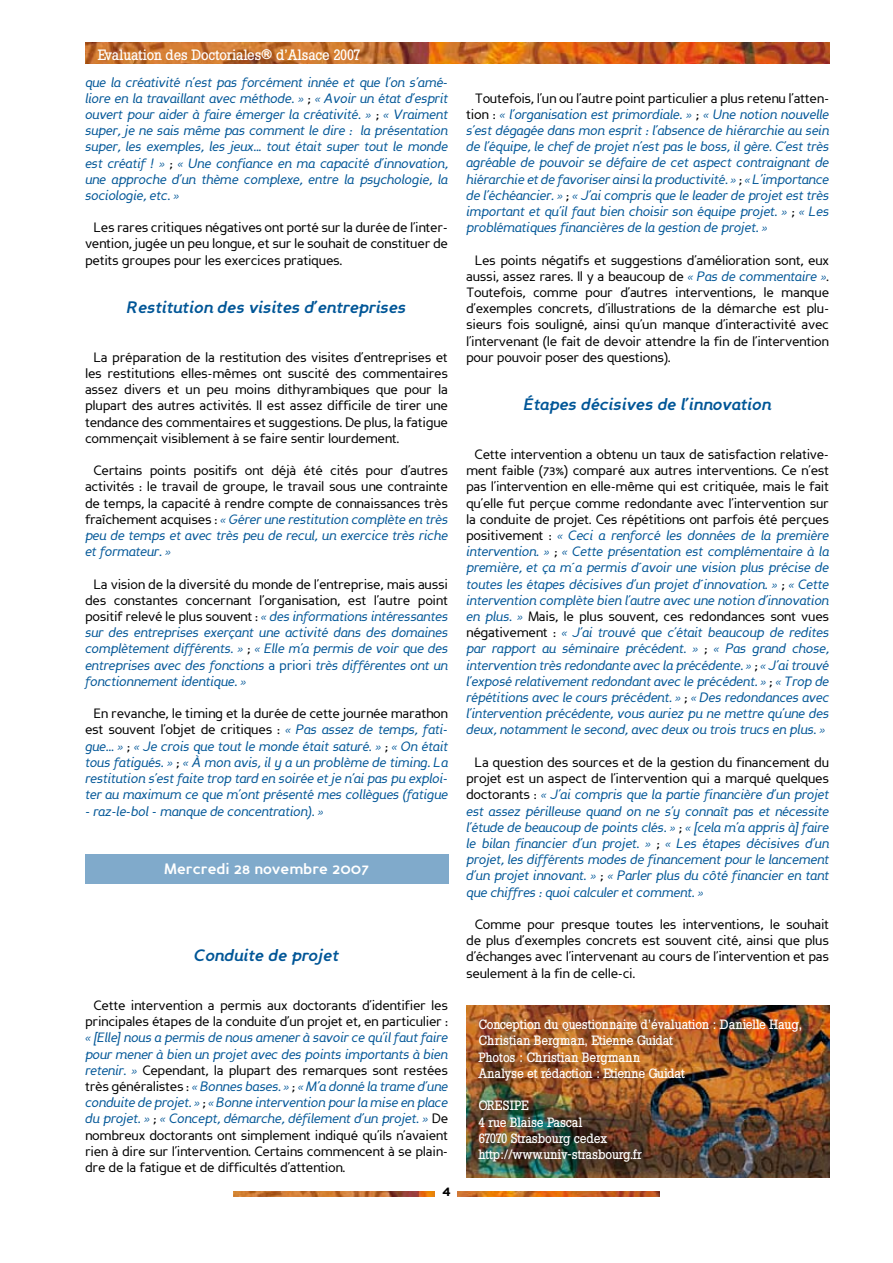
<style>
.page{position:relative;width:893px;height:1263px;background:#fff}
.page>*{position:absolute;margin:0;border:0;box-sizing:border-box;transform-origin:0 0}
.t1{font:italic 700 16.5px "Perspective Sans";color:#005697}
.t2{font:500 15px "Slab Tall X";color:#fff}
.t3{font:700 15px "Perspective Sans";color:#fff}
.t4{font:700 15px "Perspective Sans";color:#000}
.t5{font:italic 13.5px/16.2px "Perspective Sans";letter-spacing:-.025em;color:#005697;text-align:justify}
.t6{font:13.5px/16.2px "Perspective Sans";letter-spacing:-.025em;color:#000;text-align:justify}
.t7{font:500 13.5px/16.2px "Slab Tall X";color:#fff}
.s1{font-style:normal;color:#000}
.s2{font-style:italic;color:#005697}
.s3{font-style:normal}
</style>
<div class="page">
<img style="left:85px;top:43px;width:744px;height:21px">
<img style="left:234px;top:1192px;width:425px;height:4px">
<div style="left:436px;top:1182px;width:21px;height:17px;background:#fff"></div>
<div style="left:85px;top:854px;width:363px;height:29px;background:#80aacb"></div>
<img style="left:466px;top:1005px;width:363px;height:173px">
<p class="t2" style="left:98px;top:46px;width:264px">Evaluation des Doctoriales® d’Alsace 2007</p>
<p class="t5" style="left:85px;top:74px;width:365px">que la créativité n’est pas forcément innée et que l’on s’amé&shy;liore en la travaillant avec méthode. » <span class="s1">;</span> « Avoir un état d’esprit ouvert pour aider à faire émerger la créativité. » <span class="s1">;</span> « Vraiment super, je ne sais même pas comment le dire : la présentation super, les exemples, les jeux... tout était super tout le monde est créatif ! » <span class="s1">;</span> « Une confiance en ma capacité d’innovation, une approche d’un thème complexe, entre la psychologie, la sociologie, etc. »</p>
<p class="t6" style="left:85px;top:220px;width:364px;text-indent:9px">Les rares critiques négatives ont porté sur la durée de l’inter&shy;vention, jugée un peu longue, et sur le souhait de constituer de petits groupes pour les exercices pratiques.</p>
<p class="t1" style="left:127px;top:298px;width:281px">Restitution des visites d’entreprises</p>
<p class="t6" style="left:85px;top:349px;width:365px;text-indent:9px">La préparation de la restitution des visites d’entreprises et les restitutions elles-mêmes ont suscité des commentaires assez divers et un peu moins dithyrambiques que pour la plupart des autres activités. Il est assez difficile de tirer une tendance des commentaires et suggestions. De plus, la fatigue commençait visiblement à se faire sentir lourdement.</p>
<p class="t6" style="left:85px;top:463px;width:365px;text-indent:9px">Certains points positifs ont déjà été cités pour d’autres activités : le travail de groupe, le travail sous une contrainte de temps, la capacité à rendre compte de connaissances très fraîchement acquises : <span class="s2">« Gérer une restitution complète en très peu de temps et avec très peu de recul, un exercice très riche et formateur. »</span></p>
<p class="t5" style="left:85px;top:576px;width:365px;text-indent:9px"><span class="s1">La vision de la diversité du monde de l’entreprise, mais aussi des constantes concernant l’organisation, est l’autre point positif relevé le plus souvent :</span> « des informations intéressantes sur des entreprises exerçant une activité dans des domaines complètement différents. » <span class="s1">;</span> « Elle m’a permis de voir que des entreprises avec des fonctions <span class="s3">a priori</span> très différentes ont un fonctionnement identique. »</p>
<p class="t5" style="left:85px;top:706px;width:365px;text-indent:9px"><span class="s1">En revanche, le timing et la durée de cette journée marathon est souvent l’objet de critiques :</span> « Pas assez de temps, fati&shy;gue... » <span class="s1">;</span> « Je crois que tout le monde était saturé. » <span class="s1">;</span> « On était tous fatigués. » <span class="s1">;</span> « À mon avis, il y a un problème de timing. La restitution s’est faite trop tard en soirée et je n’ai pas pu exploi&shy;ter au maximum ce que m’ont présenté mes collègues (fatigue</p>
<p class="t5" style="left:85px;top:803px;width:240px">- raz-le-bol - manque de concentration). »</p>
<p class="t3" style="left:164px;top:860px;width:206px">Mercredi 28 novembre 2007</p>
<p class="t1" style="left:194px;top:946px;width:146px">Conduite de projet</p>
<p class="t6" style="left:85px;top:997px;width:365px;text-align:right">Cette intervention a permis aux doctorants d’identifier les principales étapes de la conduite d’un projet et, en particulier :</p>
<p class="t5" style="left:85px;top:1030px;width:365px">« [Elle] nous a permis de nous amener à savoir ce qu’il faut faire pour mener à bien un projet avec des points importants à bien retenir. » <span class="s1">Cependant, la plupart des remarques sont restées très généralistes :</span> « Bonnes bases. » <span class="s1">;</span> « M’a donné la trame d’une conduite de projet. » <span class="s1">;</span> « Bonne intervention pour la mise en place du projet. » <span class="s1">;</span> « Concept, démarche, défilement d’un projet. » <span class="s1">De nombreux doctorants ont simplement indiqué qu’ils n’avaient rien à dire sur l’intervention. Certains commencent à se plain&shy;dre de la fatigue et de difficultés d’attention.</span></p>
<p class="t4" style="left:442px;top:1182px;width:10px">4</p>
<p class="t5" style="left:466px;top:90px;width:365px;text-indent:9px"><span class="s1">Toutefois, l’un ou l’autre point particulier a plus retenu l’atten&shy;tion :</span> « l’organisation est primordiale. » <span class="s1">;</span> « Une notion nouvelle s’est dégagée dans mon esprit : l’absence de hiérarchie au sein de l’équipe, le chef de projet n’est pas le boss, il gère. C’est très agréable de pouvoir se défaire de cet aspect contraignant de hiérarchie et de favoriser ainsi la productivité. » <span class="s1">;</span> « L’importance de l’échéancier. » <span class="s1">;</span> « J’ai compris que le leader de projet est très important et qu’il faut bien choisir son équipe projet. » <span class="s1">;</span> « Les problématiques financières de la gestion de projet. »</p>
<p class="t6" style="left:466px;top:252px;width:365px;text-indent:9px">Les points négatifs et suggestions d’amélioration sont, eux aussi, assez rares. Il y a beaucoup de <span class="s2">« Pas de commentaire »</span>.<br>Toutefois, comme pour d’autres interventions, le manque d’exemples concrets, d’illustrations de la démarche est plu&shy;sieurs fois souligné, ainsi qu’un manque d’interactivité avec l’intervenant (le fait de devoir attendre la fin de l’intervention pour pouvoir poser des questions).</p>
<p class="t1" style="left:524px;top:395px;width:249px">Étapes décisives de l’innovation</p>
<p class="t5" style="left:466px;top:446px;width:365px;text-indent:9px"><span class="s1">Cette intervention a obtenu un taux de satisfaction relative&shy;ment faible (73%) comparé aux autres interventions. Ce n’est pas l’intervention en elle-même qui est critiquée, mais le fait qu’elle fut perçue comme redondante avec l’intervention sur la conduite de projet. Ces répétitions ont parfois été perçues positivement :</span> « Ceci a renforcé les données de la première intervention. » <span class="s1">;</span> « Cette présentation est complémentaire à la première, et ça m´a permis d´avoir une vision plus précise de toutes les étapes décisives d’un projet d´innovation. » <span class="s1">;</span> « Cette intervention complète bien l’autre avec une notion d’innovation en plus. » <span class="s1">Mais, le plus souvent, ces redondances sont vues négativement :</span> « J’ai trouvé que c’était beaucoup de redites par rapport au séminaire précédent. » <span class="s1">;</span> « Pas grand chose, intervention très redondante avec la précédente. » <span class="s1">;</span> « J’ai trouvé l’exposé relativement redondant avec le précédent. » <span class="s1">;</span> « Trop de répétitions avec le cours précédent. » <span class="s1">;</span> « Des redondances avec l’intervention précédente, vous auriez pu ne mettre qu’une des deux, notamment le second, avec deux ou trois trucs en plus. »</p>
<p class="t5" style="left:466px;top:754px;width:365px;text-indent:9px"><span class="s1">La question des sources et de la gestion du financement du projet est un aspect de l’intervention qui a marqué quelques doctorants :</span> « J’ai compris que la partie financière d’un projet est assez périlleuse quand on ne s’y connaît pas et nécessite l’étude de beaucoup de points clés. » <span class="s1">;</span> « [cela m’a appris à] faire le bilan financier d’un projet. » <span class="s1">;</span> « Les étapes décisives d’un projet, les différents modes de financement pour le lancement d’un projet innovant. » <span class="s1">;</span> « Parler plus du côté financier en tant que chiffres : quoi calculer et comment. »</p>
<p class="t6" style="left:466px;top:916px;width:365px;text-indent:9px">Comme pour presque toutes les interventions, le souhait de plus d’exemples concrets est souvent cité, ainsi que plus d’échanges avec l’intervenant au cours de l’intervention et pas seulement à la fin de celle-ci.</p>
<p class="t7" style="left:478px;top:1016px;width:326px">Conception du questionnaire d’évaluation : Danielle Haug, Christian Bergman, Etienne Guidat<br>Photos : Christian Bergmann<br>Analyse et rédaction : Etienne Guidat</p>
<p class="t7" style="left:478px;top:1097px;width:165px">ORESIPE<br>4 rue Blaise Pascal<br>67070 Strasbourg cedex http://www.univ-strasbourg.fr</p>
</div>
